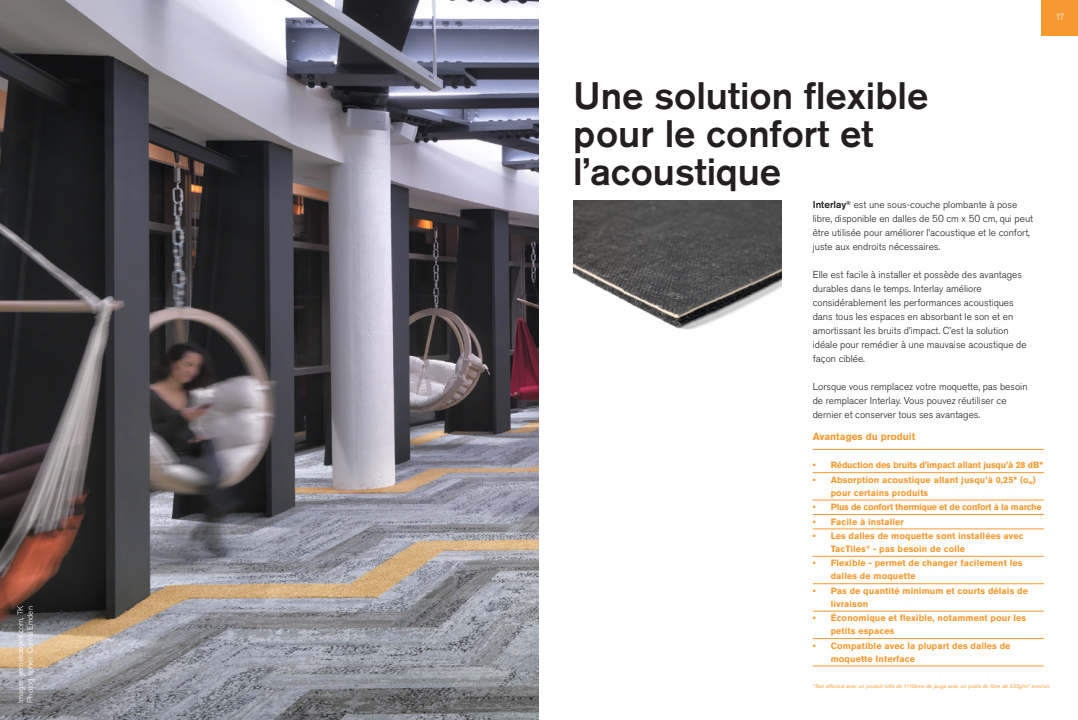
<style>
.page{position:relative;width:1078px;height:720px;background:#fff}
.page>*{position:absolute;margin:0;border:0;box-sizing:border-box;transform-origin:0 0}
.t1{font:500 38px/38px "Akzidenz Grotesk Pro";color:#231f20}
.t2{font:300 10px/14px "Akzidenz Grotesk Pro";color:#231f20}
.t3{font:700 10px "Akzidenz Grotesk Pro";color:#f8992f}
.t4{font:700 9px/13px "Akzidenz Grotesk Pro";letter-spacing:.01em;color:#f8992f}
.t5{font:700 9px "Akzidenz Grotesk Pro";letter-spacing:-.02em;color:#f8992f}
.t6{font:700 9px "Akzidenz Grotesk Pro";letter-spacing:-.03em;color:#f8992f}
.t7{font:300 9px "Akzidenz Grotesk Pro";color:#fff}
.t8{font:300 8px/9.6px "Akzidenz Grotesk Pro";color:#fff}
.t9{font:italic 5.4px "Akzidenz Grotesk Pro";letter-spacing:.01em;color:#f8992f}
.s1{font-weight:500}
.s2{font-family:"Arial"}
</style>
<div class="page">
<img style="left:0;top:0;width:539px;height:720px">
<div style="left:1041px;top:0;width:36px;height:36px;background:#f8992f"></div>
<img style="left:573px;top:201px;width:207px;height:129px">
<hr style="left:812px;top:472px;width:231px;height:1px;background:#f8992f">
<hr style="left:812px;top:500px;width:231px;height:1px;background:#f8992f">
<hr style="left:812px;top:514px;width:231px;height:1px;background:#f8992f">
<hr style="left:812px;top:529px;width:231px;height:1px;background:#f8992f">
<hr style="left:812px;top:556px;width:231px;height:1px;background:#f8992f">
<hr style="left:812px;top:584px;width:231px;height:1px;background:#f8992f">
<hr style="left:812px;top:611px;width:231px;height:1px;background:#f8992f">
<hr style="left:812px;top:638px;width:231px;height:1px;background:#f8992f">
<hr style="left:812px;top:666px;width:231px;height:1px;background:#f8992f">
<hr style="left:812px;top:449px;width:231px;height:1px;background:#f8992f">
<p class="t8" style="left:16px;top:703px;width:99px;rotate:-90deg">Image: yemeksepeti.com, TK<br>Photographer: Cemal Emden</p>
<p class="t7" style="left:1055px;top:11px;width:11px">17</p>
<h1 class="t1" style="left:573px;top:76px;width:357px">Une solution flexible pour le confort et l’acoustique</h1>
<p class="t2" style="left:812px;top:198px;width:222px"><span class="s1">Interlay</span><sup>®</sup> est une sous-couche plombante à pose libre, disponible en dalles de 50 cm x 50 cm, qui peut être utilisée pour améliorer l’acoustique et le confort, juste aux endroits nécessaires.</p>
<p class="t2" style="left:812px;top:268px;width:215px">Elle est facile à installer et possède des avantages durables dans le temps. Interlay améliore considérablement les performances acoustiques dans tous les espaces en absorbant le son et en amortissant les bruits d’impact. C’est la solution idéale pour remédier à une mauvaise acoustique de façon ciblée.</p>
<p class="t2" style="left:812px;top:380px;width:216px">Lorsque vous remplacez votre moquette, pas besoin de remplacer Interlay. Vous pouvez réutiliser ce dernier et conserver tous ses avantages.</p>
<p class="t3" style="left:812px;top:430px;width:104px">Avantages du produit</p>
<p class="t5" style="left:812px;top:459px;width:232px">• Réduction des bruits d’impact allant jusqu’à 28 dB*</p>
<p class="t4" style="left:830px;top:473px;width:207px;text-indent:-18px">• Absorption acoustique allant jusqu’à 0,25* (<span class="s2">α</span><sub>w</sub>) pour certains produits</p>
<p class="t6" style="left:812px;top:501px;width:230px">• Plus de confort thermique et de confort à la marche</p>
<p class="t4" style="left:812px;top:515px;width:93px">• Facile à installer</p>
<p class="t4" style="left:830px;top:529px;width:194px;text-indent:-18px">• Les dalles de moquette sont installées avec<br>TacTiles<sup>®</sup> - pas besoin de colle</p>
<p class="t4" style="left:830px;top:557px;width:193px;text-indent:-18px">• Flexible - permet de changer facilement les dalles de moquette</p>
<p class="t4" style="left:830px;top:584px;width:199px;text-indent:-18px">• Pas de quantité minimum et courts délais de livraison</p>
<p class="t4" style="left:830px;top:611px;width:197px;text-indent:-18px">• Économique et flexible, notamment pour les petits espaces</p>
<p class="t4" style="left:830px;top:639px;width:181px;text-indent:-18px">• Compatible avec la plupart des dalles de moquette Interface</p>
<p class="t9" style="left:812px;top:683px;width:239px">*Test effectué avec un produit tufté de 1/10ème de jauge avec un poids de fibre de 535g/m<sup>2</sup> environ.</p>
</div>
